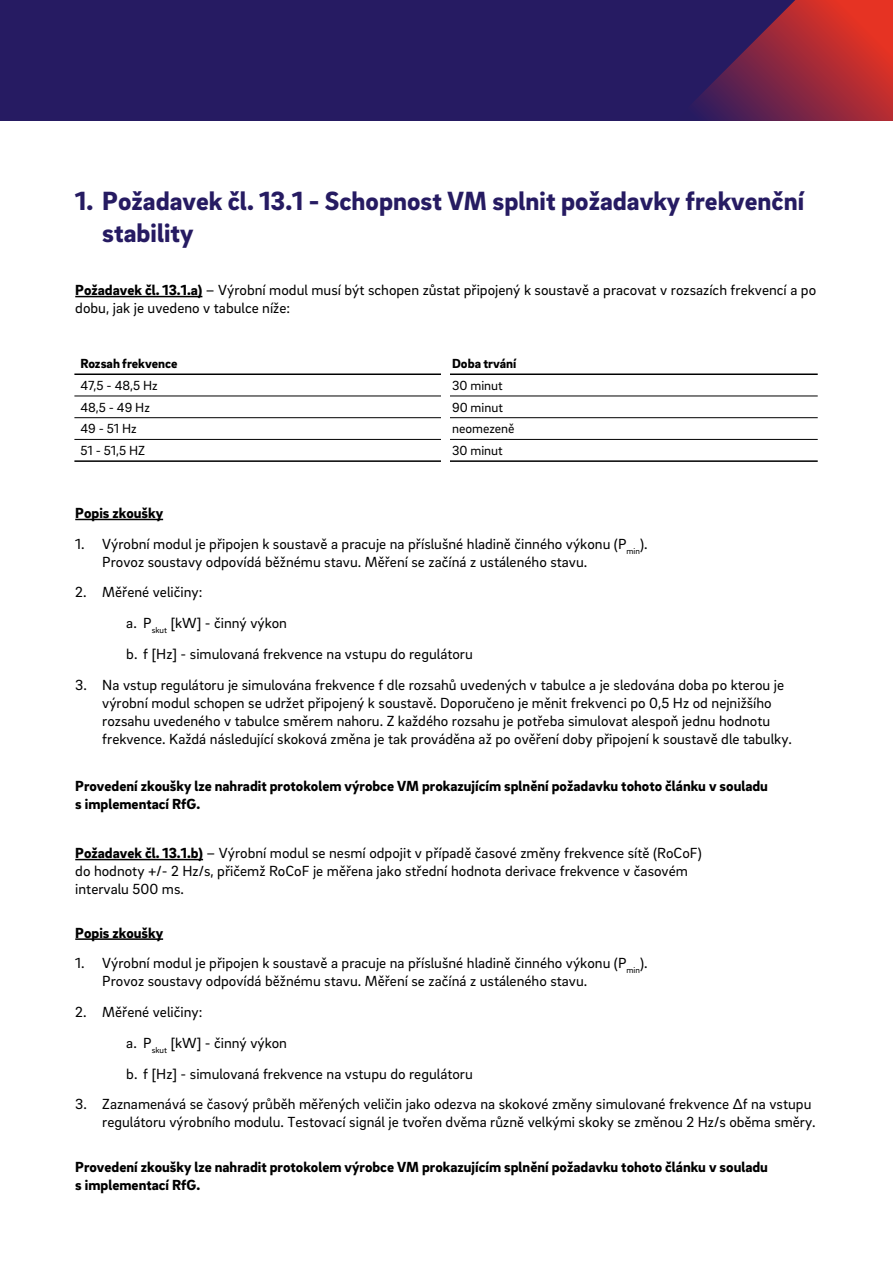
<style>
.page{position:relative;width:893px;height:1263px;background:#fff}
.page>*{position:absolute;margin:0;border:0;box-sizing:border-box;transform-origin:0 0}
.t1{font:900 27px/32.4px "EON Brix Sans";color:#261b62}
.t2{font:15px/18px "EON Brix Sans";color:#000}
.t3{font:900 15px/18px "EON Brix Sans";color:#000}
.t4{font:13.5px "EON Brix Sans";color:#000}
.t5{font:900 13.5px "EON Brix Sans";color:#000}
.s1{font-weight:900}
</style>
<div class="page">
<div style="left:0;top:0;width:892px;height:121px;background:#261b62"></div>
<svg style="left:694px;top:0;width:198px;height:121px"></svg>
<hr style="left:75px;top:296px;width:127px;height:1px;background:#000">
<hr style="left:75px;top:859px;width:128px;height:1px;background:#000">
<hr style="left:75px;top:519px;width:88px;height:1px;background:#000">
<hr style="left:75px;top:938px;width:88px;height:2px;background:#000">
<hr style="left:74px;top:396px;width:372px;height:1px;background:#000">
<hr style="left:446px;top:396px;width:372px;height:1px;background:#000">
<hr style="left:74px;top:417px;width:372px;height:1px;background:#000">
<hr style="left:446px;top:417px;width:372px;height:1px;background:#000">
<hr style="left:74px;top:439px;width:372px;height:1px;background:#000">
<hr style="left:446px;top:439px;width:372px;height:1px;background:#000">
<hr style="left:74px;top:373px;width:372px;height:2px;background:#000">
<hr style="left:446px;top:373px;width:372px;height:2px;background:#000">
<hr style="left:74px;top:460px;width:372px;height:2px;background:#000">
<hr style="left:446px;top:460px;width:372px;height:2px;background:#000">
<div style="left:441px;top:354px;width:9px;height:129px;background:#fff"></div>
<h1 class="t1" style="left:102px;top:183px;width:703px;text-indent:-27px">1. Požadavek čl. 13.1 - Schopnost VM splnit požadavky frekvenční stability</h1>
<p class="t2" style="left:75px;top:280px;width:742px"><span class="s1">Požadavek čl. 13.1.a)</span> – Výrobní modul musí být schopen zůstat připojený k soustavě a pracovat v rozsazích frekvencí a po dobu, jak je uvedeno v tabulce níže:</p>
<p class="t5" style="left:80px;top:355px;width:99px">Rozsah frekvence</p>
<p class="t5" style="left:452px;top:355px;width:66px">Doba trvání</p>
<p class="t4" style="left:80px;top:377px;width:79px">47,5 - 48,5 Hz</p>
<p class="t4" style="left:452px;top:377px;width:52px">30 minut</p>
<p class="t4" style="left:80px;top:398px;width:71px">48,5 - 49 Hz</p>
<p class="t4" style="left:452px;top:398px;width:52px">90 minut</p>
<p class="t4" style="left:80px;top:420px;width:58px">49 - 51 Hz</p>
<p class="t4" style="left:452px;top:420px;width:64px">neomezeně</p>
<p class="t4" style="left:80px;top:442px;width:66px">51 - 51,5 HZ</p>
<p class="t4" style="left:452px;top:442px;width:52px">30 minut</p>
<p class="t3" style="left:75px;top:503px;width:89px">Popis zkoušky</p>
<p class="t2" style="left:102px;top:534px;width:547px;text-indent:-27px">1. Výrobní modul je připojen k soustavě a pracuje na příslušné hladině činného výkonu (P<sub>min</sub>).<br>Provoz soustavy odpovídá běžnému stavu. Měření se začíná z ustáleného stavu.</p>
<p class="t2" style="left:126px;top:576px;width:348px;line-height:30.8px;text-indent:-51px">2. Měřené veličiny:<br>a. P<sub>skut</sub> [kW] - činný výkon<br>b. f [Hz] - simulovaná frekvence na vstupu do regulátoru</p>
<p class="t2" style="left:102px;top:675px;width:691px;text-indent:-27px">3. Na vstup regulátoru je simulována frekvence f dle rozsahů uvedených v tabulce a je sledována doba po kterou je výrobní modul schopen se udržet připojený k soustavě. Doporučeno je měnit frekvenci po 0,5 Hz od nejnižšího rozsahu uvedeného v tabulce směrem nahoru. Z každého rozsahu je potřeba simulovat alespoň jednu hodnotu frekvence. Každá následující skoková změna je tak prováděna až po ověření doby připojení k soustavě dle tabulky.</p>
<p class="t3" style="left:75px;top:776px;width:694px">Provedení zkoušky lze nahradit protokolem výrobce VM prokazujícím splnění požadavku tohoto článku v souladu s implementací RfG.</p>
<p class="t2" style="left:75px;top:843px;width:628px"><span class="s1">Požadavek čl. 13.1.b)</span> – Výrobní modul se nesmí odpojit v případě časové změny frekvence sítě (RoCoF) do hodnoty +/- 2 Hz/s, přičemž RoCoF je měřena jako střední hodnota derivace frekvence v časovém intervalu 500 ms.</p>
<p class="t3" style="left:75px;top:923px;width:89px">Popis zkoušky</p>
<p class="t2" style="left:102px;top:954px;width:547px;text-indent:-27px">1. Výrobní modul je připojen k soustavě a pracuje na příslušné hladině činného výkonu (P<sub>min</sub>).<br>Provoz soustavy odpovídá běžnému stavu. Měření se začíná z ustáleného stavu.</p>
<p class="t2" style="left:126px;top:996px;width:348px;line-height:30.8px;text-indent:-51px">2. Měřené veličiny:<br>a. P<sub>skut</sub> [kW] - činný výkon<br>b. f [Hz] - simulovaná frekvence na vstupu do regulátoru</p>
<p class="t2" style="left:75px;top:1095px;width:742px;text-align:right">3. Zaznamenává se časový průběh měřených veličin jako odezva na skokové změny simulované frekvence Δf na vstupu regulátoru výrobního modulu. Testovací signál je tvořen dvěma různě velkými skoky se změnou 2 Hz/s oběma směry.</p>
<p class="t3" style="left:75px;top:1157px;width:694px">Provedení zkoušky lze nahradit protokolem výrobce VM prokazujícím splnění požadavku tohoto článku v souladu s implementací RfG.</p>
</div>
